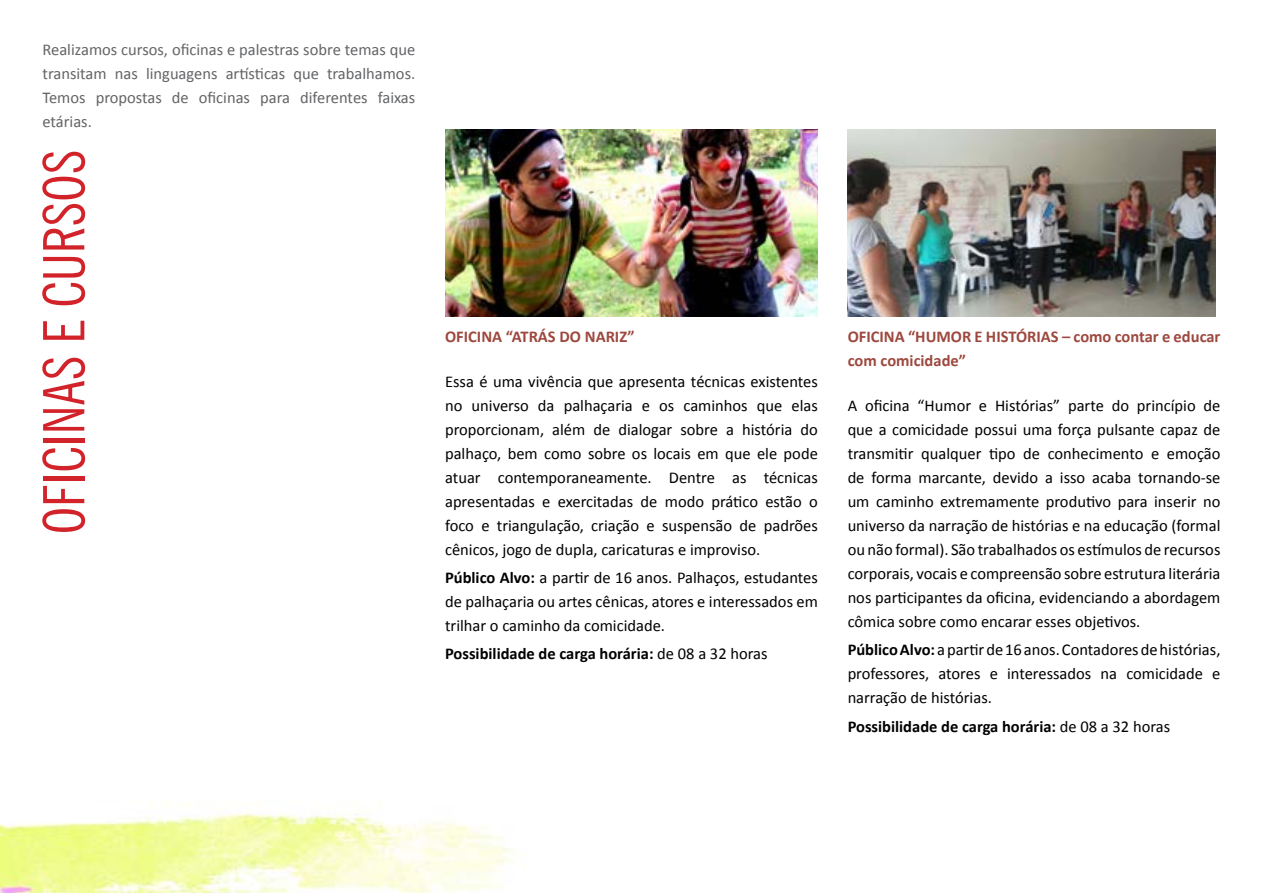
<style>
.page{position:relative;width:1263px;height:893px;background:#fff}
.page>*{position:absolute;margin:0;border:0;box-sizing:border-box;transform-origin:0 0}
.t1{font:condensed 57px "News Gothic BT";color:#d2232a}
.t2{font:16.5px/24px "Calibri";color:#000;text-align:justify}
.t3{font:16.5px/24px "Calibri";color:#636466;text-align:justify}
.t4{font:700 16.5px "Calibri";color:#000}
.t5{font:700 16.5px/24px "Calibri";color:#9d483e}
.s1{font-weight:700}
.s2{font-weight:400}
</style>
<div class="page">
<img style="left:848px;top:130px;width:367px;height:187px">
<img style="left:445px;top:130px;width:373px;height:187px">
<img style="left:0;top:804px;width:513px;height:89px">
<p class="t3" style="left:43px;top:38px;width:374px">Realizamos cursos, oficinas e palestras sobre temas que transitam nas linguagens artísticas que trabalhamos.<br>Temos propostas de oficinas para diferentes faixas etárias.</p>
<h1 class="t1" style="left:29px;top:534px;width:386px;rotate:-90deg">OFICINAS E CURSOS</h1>
<p class="t5" style="left:445px;top:324px;width:191px">OFICINA “ATRÁS DO NARIZ”</p>
<p class="t2" style="left:445px;top:369px;width:374px">Essa é uma vivência que apresenta técnicas existentes no universo da palhaçaria e os caminhos que elas proporcionam, além de dialogar sobre a história do palhaço, bem como sobre os locais em que ele pode atuar contemporaneamente. Dentre as técnicas apresentadas e exercitadas de modo prático estão o foco e triangulação, criação e suspensão de padrões cênicos, jogo de dupla, caricaturas e improviso.</p>
<p class="t2" style="left:445px;top:566px;width:374px"><span class="s1">Público Alvo:</span> a partir de 16 anos. Palhaços, estudantes de palhaçaria ou artes cênicas, atores e interessados em trilhar o caminho da comicidade.</p>
<p class="t4" style="left:445px;top:643px;width:324px">Possibilidade de carga horária: <span class="s2">de 08 a 32 horas</span></p>
<p class="t5" style="left:848px;top:324px;width:374px">OFICINA “HUMOR E HISTÓRIAS – como contar e educar com comicidade”</p>
<p class="t2" style="left:848px;top:393px;width:374px">A oficina “Humor e Histórias” parte do princípio de que a comicidade possui uma força pulsante capaz de transmitir qualquer tipo de conhecimento e emoção de forma marcante, devido a isso acaba tornando-se um caminho extremamente produtivo para inserir no universo da narração de histórias e na educação (formal ou não formal). São trabalhados os estímulos de recursos corporais, vocais e compreensão sobre estrutura literária nos participantes da oficina, evidenciando a abordagem cômica sobre como encarar esses objetivos.</p>
<p class="t2" style="left:848px;top:638px;width:374px"><span class="s1">Público Alvo:</span> a partir de 16 anos. Contadores de histórias, professores, atores e interessados na comicidade e narração de histórias.</p>
<p class="t4" style="left:848px;top:715px;width:324px">Possibilidade de carga horária: <span class="s2">de 08 a 32 horas</span></p>
</div>
